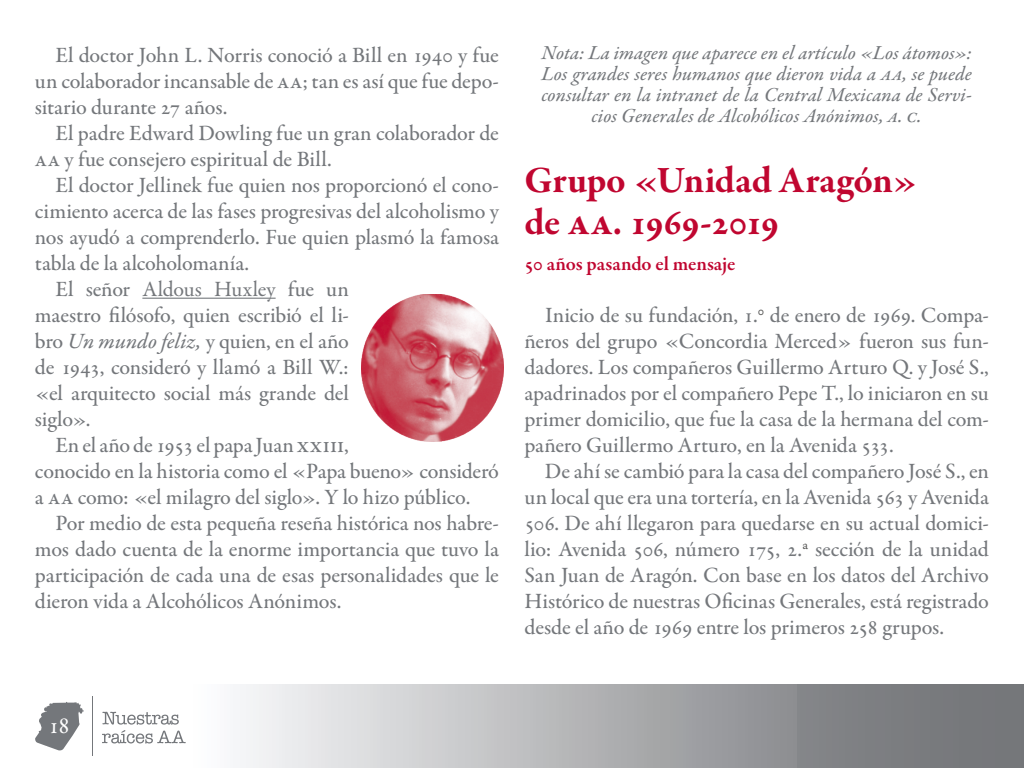
<style>
.page{position:relative;width:1024px;height:768px;background:#fff}
.page>*{position:absolute;margin:0;border:0;box-sizing:border-box;transform-origin:0 0}
.t1{font:700 38px/42px "Garamond Premr Pro";letter-spacing:-.01em;color:#c00630}
.t2{font:25px "Garamond Premr Pro";color:#fff}
.t3{font:500 22px/26px "Garamond Premr Pro";letter-spacing:-.01em;color:#74777b;text-align:justify}
.t4{font:20px/21px "Garamond Premr Pro Med It";color:#74777b;text-align:center}
.t5{font:600 20px "Garamond Premr Pro";letter-spacing:-.005em;color:#c00630}
.s1{font-weight:400}
.s2{font-family:"Garamond Premr Pro Med It";font-weight:400}
</style>
<div class="page">
<svg style="left:240px;top:684px;width:557px;height:84px;background:#bfc0c2"></svg>
<svg style="left:35px;top:702px;width:49px;height:49px"></svg>
<hr style="left:92px;top:696px;width:1px;height:60px;background:#74777b">
<svg style="left:102px;top:712px;width:84px;height:32px"></svg>
<div style="left:797px;top:684px;width:227px;height:84px;background:#7b7c7f"></div>
<hr style="left:142px;top:298px;width:134px;height:1px;background:#74777b">
<img style="left:362px;top:295px;width:142px;height:147px">
<p class="t3" style="left:35px;top:43px;width:466px;text-indent:21px">El doctor John L. Norris conoció a Bill en 1940 y fue un colaborador incansable de aa; tan es así que fue depo&shy;sitario durante 27 años.</p>
<p class="t3" style="left:35px;top:121px;width:465px;text-indent:21px">El padre Edward Dowling fue un gran colaborador de aa y fue consejero espiritual de Bill.</p>
<p class="t3" style="left:55px;top:173px;width:445px">El doctor Jellinek fue quien nos proporcionó el cono-</p>
<p class="t3" style="left:35px;top:199px;width:465px">cimiento acerca de las fases progresivas del alcoholismo y</p>
<p class="t3" style="left:35px;top:225px;width:466px">nos ayudó a comprenderlo. Fue quien plasmó la famosa</p>
<p class="t3" style="left:35px;top:251px;width:216px">tabla de la alcoholomanía.</p>
<p class="t3" style="left:55px;top:277px;width:295px">El señor <span class="s1">Aldous Huxley</span> fue un</p>
<p class="t3" style="left:35px;top:303px;width:316px">maestro filósofo, quien escribió el li-</p>
<p class="t3" style="left:35px;top:329px;width:315px">bro <span class="s2">Un mundo feliz,</span> y quien, en el año</p>
<p class="t3" style="left:35px;top:355px;width:315px">de 1943, consideró y llamó a Bill W.:</p>
<p class="t3" style="left:35px;top:381px;width:315px">«el arquitecto social más grande del</p>
<p class="t3" style="left:35px;top:407px;width:57px">siglo».</p>
<p class="t3" style="left:55px;top:433px;width:295px">En el año de 1953 el papa Juan xxiii,</p>
<p class="t3" style="left:35px;top:459px;width:466px">conocido en la historia como el «Papa bueno» consideró</p>
<p class="t3" style="left:35px;top:485px;width:437px">a aa como: «el milagro del siglo». Y lo hizo público.</p>
<p class="t3" style="left:55px;top:511px;width:445px">Por medio de esta pequeña reseña histórica nos habre-</p>
<p class="t3" style="left:35px;top:537px;width:466px">mos dado cuenta de la enorme importancia que tuvo la</p>
<p class="t3" style="left:35px;top:563px;width:466px">participación de cada una de esas personalidades que le</p>
<p class="t3" style="left:35px;top:589px;width:308px">dieron vida a Alcohólicos Anónimos.</p>
<p class="t4" style="left:542px;top:44px;width:432px">Nota: La imagen que aparece en el artículo «Los átomos»:<br>Los grandes seres humanos que dieron vida a aa, se puede consultar en la intranet de la Central Mexicana de Servi&shy;cios Generales de Alcohólicos Anónimos, a. c.</p>
<h1 class="t1" style="left:524px;top:160px;width:395px">Grupo «Unidad Aragón» de aa. 1969-2019</h1>
<p class="t5" style="left:524px;top:252px;width:212px">50 años pasando el mensaje</p>
<p class="t3" style="left:524px;top:303px;width:466px;text-indent:21px">Inicio de su fundación, 1.<sup>0</sup> de enero de 1969. Compa&shy;ñeros del grupo «Concordia Merced» fueron sus fun&shy;dadores. Los compañeros Guillermo Arturo Q. y José S., apadrinados por el compañero Pepe T., lo iniciaron en su primer domicilio, que fue la casa de la hermana del com&shy;pañero Guillermo Arturo, en la Avenida 533.</p>
<p class="t3" style="left:524px;top:459px;width:466px;text-indent:21px">De ahí se cambió para la casa del compañero José S., en un local que era una tortería, en la Avenida 563 y Avenida 506. De ahí llegaron para quedarse en su actual domici&shy;lio: Avenida 506, número 175, 2.<sup>a</sup> sección de la unidad San Juan de Aragón. Con base en los datos del Archivo Histórico de nuestras Oficinas Generales, está registrado desde el año de 1969 entre los primeros 258 grupos.</p>
<p class="t2" style="left:48px;top:710px;width:24px">18</p>
</div>
